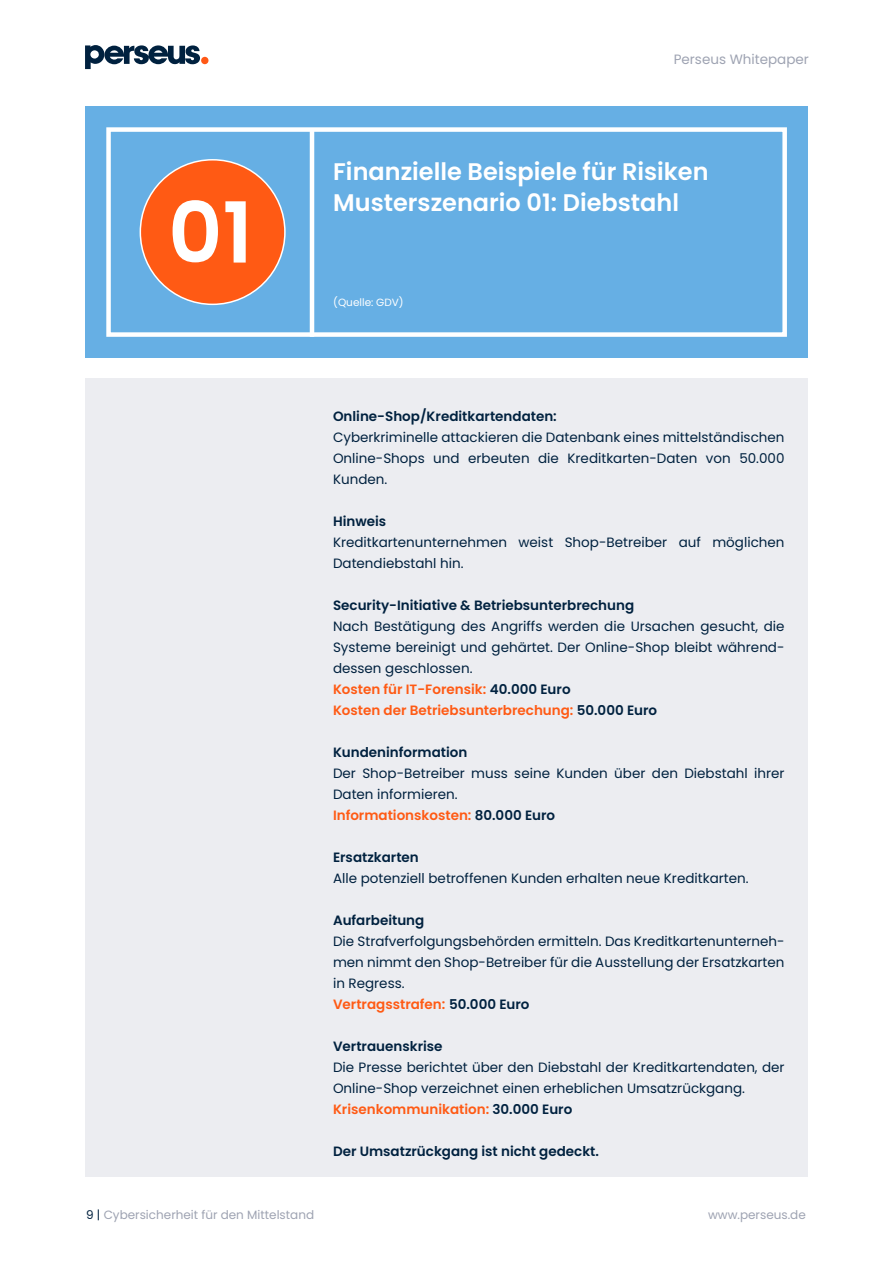
<style>
.page{position:relative;width:893px;height:1263px;background:#fff}
.page>*{position:absolute;margin:0;border:0;box-sizing:border-box;transform-origin:0 0}
.t1{font:600 84px "Poppins";color:#fff}
.t2{font:600 24px/31.5px "Poppins";color:#fff}
.t3{font:13.5px/21px "Poppins";color:#00213f}
.t4{font:600 13.5px "Poppins";color:#00213f}
.t5{font:13.5px "Poppins";color:#9ea3b2}
.t6{font:12px "Poppins";color:#9ea3b2}
.t7{font:10.5px "Poppins";color:#fff}
.s1{font-weight:600;color:#ff5a14}
.s2{font-weight:600}
.s3{color:#00213f}
</style>
<div class="page">
<svg style="left:85px;top:45px;width:115px;height:24px"></svg>
<div style="left:201px;top:57px;width:7px;height:7px;background:#ff5816;border-radius:50%"></div>
<div style="left:85px;top:379px;width:723px;height:798px;background:#ecedf1"></div>
<div style="left:85px;top:106px;width:723px;height:252px;background:#66afe4"></div>
<div style="left:106px;top:127px;width:681px;height:210px;border:4px solid #fff"></div>
<hr style="left:310px;top:130px;width:4px;height:207px;background:#fff">
<div style="left:140px;top:160px;width:145px;height:144px;background:#ff5a14;border-radius:50%"></div>
<h1 class="t1" style="left:168px;top:184px;width:86px">01</h1>
<p class="t5" style="left:674px;top:51px;width:137px">Perseus Whitepaper</p>
<h2 class="t2" style="left:333px;top:156px;width:377px">Finanzielle Beispiele für Risiken<br>Musterszenario 01: Diebstahl</h2>
<p class="t7" style="left:333px;top:296px;width:72px">(Quelle: GDV)</p>
<p class="t4" style="left:333px;top:408px;width:225px">Online-Shop/Kreditkartendaten:</p>
<p class="t3" style="left:333px;top:427px;width:453px;text-align:justify">Cyberkriminelle attackieren die Datenbank eines mittelständischen Online-Shops und erbeuten die Kreditkarten-Daten von 50.000<br>Kunden.</p>
<p class="t4" style="left:333px;top:513px;width:55px">Hinweis</p>
<p class="t3" style="left:333px;top:532px;width:453px">Kreditkartenunternehmen weist Shop-Betreiber auf möglichen<br>Datendiebstahl hin.</p>
<p class="t4" style="left:333px;top:597px;width:303px">Security-Initiative &amp; Betriebsunterbrechung</p>
<p class="t3" style="left:333px;top:616px;width:453px">Nach Bestätigung des Angriffs werden die Ursachen gesucht, die Systeme bereinigt und gehärtet. Der Online-Shop bleibt während&shy;dessen geschlossen.<br><span class="s1">Kosten für IT-Forensik:</span> <span class="s2">40.000 Euro<br></span><span class="s1">Kosten der Betriebsunterbrechung:</span> <span class="s2">50.000 Euro</span></p>
<p class="t4" style="left:333px;top:744px;width:136px">Kundeninformation</p>
<p class="t3" style="left:333px;top:763px;width:453px">Der Shop-Betreiber muss seine Kunden über den Diebstahl ihrer<br>Daten informieren.<br><span class="s1">Informationskosten:</span> <span class="s2">80.000 Euro</span></p>
<p class="t4" style="left:333px;top:849px;width:87px">Ersatzkarten</p>
<p class="t3" style="left:333px;top:868px;width:417px">Alle potenziell betroffenen Kunden erhalten neue Kreditkarten.</p>
<p class="t4" style="left:333px;top:912px;width:93px">Aufarbeitung</p>
<p class="t3" style="left:333px;top:931px;width:453px">Die Strafverfolgungsbehörden ermitteln. Das Kreditkartenunterneh&shy;men nimmt den Shop-Betreiber für die Ausstellung der Ersatzkarten in Regress.<br><span class="s1">Vertragsstrafen:</span> <span class="s2">50.000 Euro</span></p>
<p class="t4" style="left:333px;top:1038px;width:111px">Vertrauenskrise</p>
<p class="t3" style="left:333px;top:1057px;width:453px">Die Presse berichtet über den Diebstahl der Kreditkartendaten, der<br>Online-Shop verzeichnet einen erheblichen Umsatzrückgang.<br><span class="s1">Krisenkommunikation:</span> <span class="s2">30.000 Euro</span></p>
<p class="t4" style="left:333px;top:1143px;width:267px">Der Umsatzrückgang ist nicht gedeckt.</p>
<p class="t6" style="left:86px;top:1207px;width:229px"><span class="s3">9 |</span> Cybersicherheit für den Mittelstand</p>
<p class="t6" style="left:708px;top:1207px;width:99px">www.perseus.de</p>
</div>
